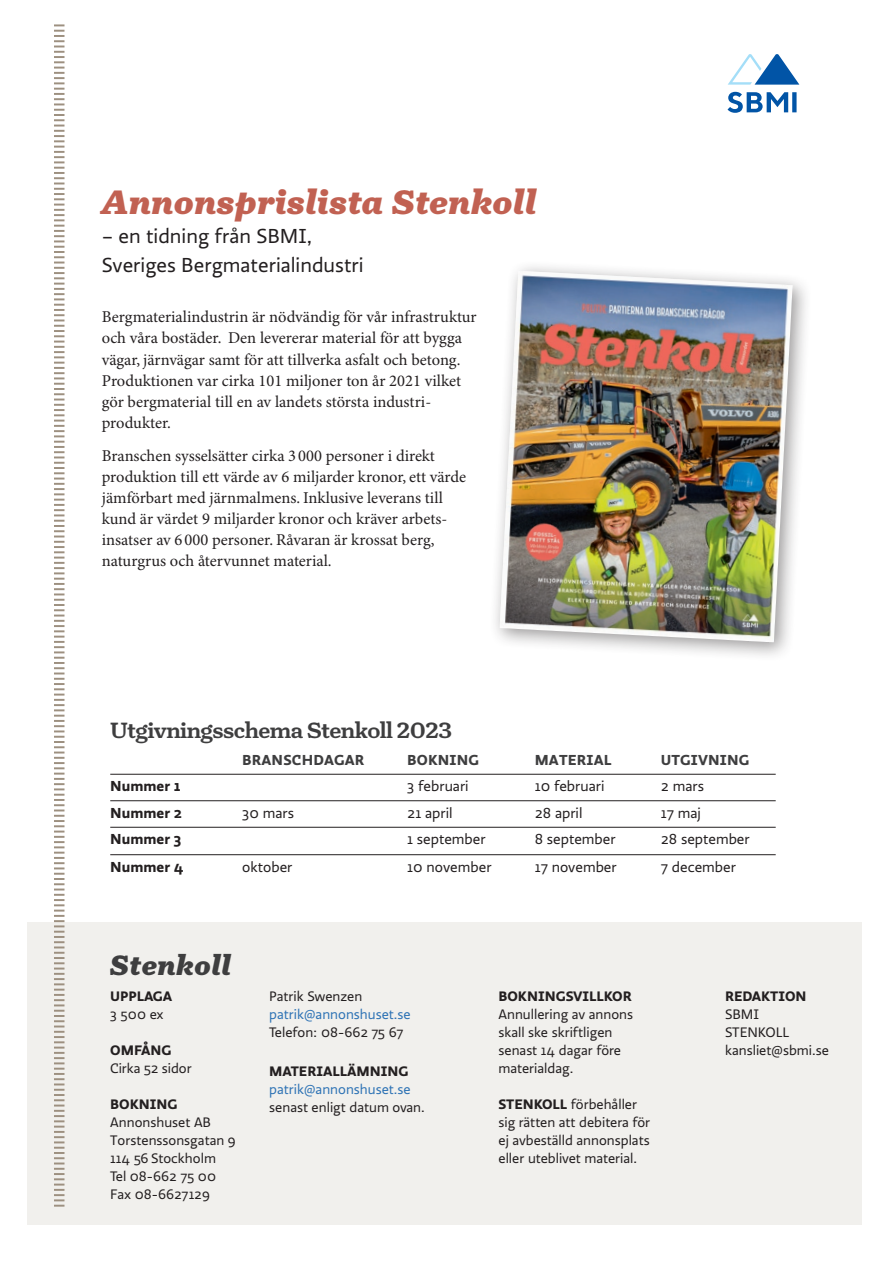
<style>
.page{position:relative;width:893px;height:1263px;background:#fff}
.page>*{position:absolute;margin:0;border:0;box-sizing:border-box;transform-origin:0 0}
.t1{font:italic 900 34.5px "Turnip";letter-spacing:.02em;color:#c16152}
.t2{font:italic 900 28.5px "Turnip";letter-spacing:.025em;color:#3e3e3f}
.t3{font:500 22.5px "Turnip";letter-spacing:-.025em;color:#3e3e3f}
.t4{font:21px "Ratio";color:#231f20}
.t5{font:16.5px/21px "Minion Pro";color:#231f20}
.t6{font:15px "Ratio";color:#231f20}
.t7{font:700 15px "Ratio";letter-spacing:.01em;color:#3e3e3f}
.t8{font:700 15px "Ratio";color:#231f20}
.t9{font:14.25px/18px "Ratio";color:#231f20}
.t10{font:700 14.25px/18px "Ratio";color:#231f20}
.s1{font-weight:400}
.s2{font-weight:700}
.s3{color:#2e73b5}
</style>
<div class="page">
<div style="left:27px;top:922px;width:835px;height:303px;background:#f1f0ed"></div>
<hr style="left:110px;top:774px;width:666px;height:1px;background:#231f20">
<hr style="left:110px;top:800px;width:666px;height:1px;background:#231f20">
<hr style="left:110px;top:827px;width:666px;height:1px;background:#231f20">
<hr style="left:110px;top:854px;width:666px;height:1px;background:#231f20">
<div style="left:489px;top:260px;width:323px;height:402px;background:#231f20;opacity:.45"></div>
<img style="left:500px;top:271px;width:293px;height:371px">
<svg style="left:54px;top:24px;width:11px;height:1183px"></svg>
<svg style="left:727px;top:92px;width:69px;height:21px"></svg>
<svg style="left:728px;top:54px;width:71px;height:31px"></svg>
<p class="t1" style="left:102px;top:180px;width:436px">Annonsprislista Stenkoll</p>
<p class="t4" style="left:102px;top:224px;width:212px">– en tidning från SBMI,</p>
<p class="t4" style="left:102px;top:252px;width:263px">Sveriges Bergmaterialindustri</p>
<p class="t5" style="left:102px;top:307px;width:376px">Bergmaterialindustrin är nödvändig för vår infrastruktur och våra bostäder. Den levererar material för att bygga vägar, järnvägar samt för att tillverka asfalt och betong.<br>Produktionen var cirka 101 miljoner ton år 2021 vilket gör bergmaterial till en av landets största industri&shy;produkter.</p>
<p class="t5" style="left:102px;top:446px;width:366px">Branschen sysselsätter cirka 3 000 personer i direkt produktion till ett värde av 6 miljarder kronor, ett värde jämförbart med järnmalmens. Inklusive leverans till kund är värdet 9 miljarder kronor och kräver arbets&shy;insatser av 6 000 personer. Råvaran är krossat berg, naturgrus och återvunnet material.</p>
<p class="t3" style="left:110px;top:715px;width:343px">Utgivningsschema Stenkoll 2023</p>
<p class="t7" style="left:242px;top:750px;width:124px">BRANSCHDAGAR</p>
<p class="t7" style="left:407px;top:750px;width:73px">BOKNING</p>
<p class="t7" style="left:535px;top:750px;width:78px">MATERIAL</p>
<p class="t7" style="left:661px;top:750px;width:90px">UTGIVNING</p>
<p class="t8" style="left:110px;top:777px;width:72px">Nummer 1</p>
<p class="t6" style="left:407px;top:778px;width:63px">3 februari</p>
<p class="t6" style="left:535px;top:778px;width:71px">10 februari</p>
<p class="t6" style="left:661px;top:778px;width:45px">2 mars</p>
<p class="t8" style="left:110px;top:803px;width:73px">Nummer 2</p>
<p class="t6" style="left:242px;top:804px;width:53px">30 mars</p>
<p class="t6" style="left:407px;top:804px;width:47px">21 april</p>
<p class="t6" style="left:535px;top:804px;width:49px">28 april</p>
<p class="t6" style="left:661px;top:804px;width:42px">17 maj</p>
<p class="t8" style="left:110px;top:830px;width:73px">Nummer 3</p>
<p class="t6" style="left:407px;top:831px;width:80px">1 september</p>
<p class="t6" style="left:535px;top:831px;width:82px">8 september</p>
<p class="t6" style="left:661px;top:831px;width:90px">28 september</p>
<p class="t8" style="left:110px;top:857px;width:75px">Nummer 4</p>
<p class="t6" style="left:242px;top:858px;width:52px">oktober</p>
<p class="t6" style="left:407px;top:858px;width:86px">10 november</p>
<p class="t6" style="left:535px;top:858px;width:83px">17 november</p>
<p class="t6" style="left:661px;top:858px;width:77px">7 december</p>
<p class="t2" style="left:110px;top:946px;width:122px">Stenkoll</p>
<p class="t10" style="left:110px;top:986px;width:63px">UPPLAGA<br><span class="s1">3 500 ex</span></p>
<p class="t9" style="left:110px;top:1041px;width:83px"><span class="s2">OMFÅNG<br></span>Cirka 52 sidor</p>
<p class="t9" style="left:110px;top:1095px;width:127px"><span class="s2">BOKNING<br></span>Annonshuset AB<br>Torstenssonsgatan 9<br>114 56 Stockholm<br>Tel 08-662 75 00<br>Fax 08-6627129</p>
<p class="t9" style="left:269px;top:987px;width:143px">Patrik Swenzen <span class="s3">patrik@annonshuset.se<br></span>Telefon: 08-662 75 67</p>
<p class="t9" style="left:269px;top:1062px;width:157px"><span class="s2">MATERIALLÄMNING </span><span class="s3">patrik@annonshuset.se </span>senast enligt datum ovan.</p>
<p class="t9" style="left:498px;top:987px;width:136px"><span class="s2">BOKNINGSVILLKOR<br></span>Annullering av annons skall ske skriftligen senast 14 dagar före materialdag.</p>
<p class="t9" style="left:498px;top:1095px;width:153px"><span class="s2">STENKOLL</span> förbehåller sig rätten att debitera för ej avbeställd annonsplats eller uteblivet material.</p>
<p class="t9" style="left:725px;top:987px;width:105px"><span class="s2">REDAKTION<br></span>SBMI<br>STENKOLL kansliet@sbmi.se</p>
</div>
